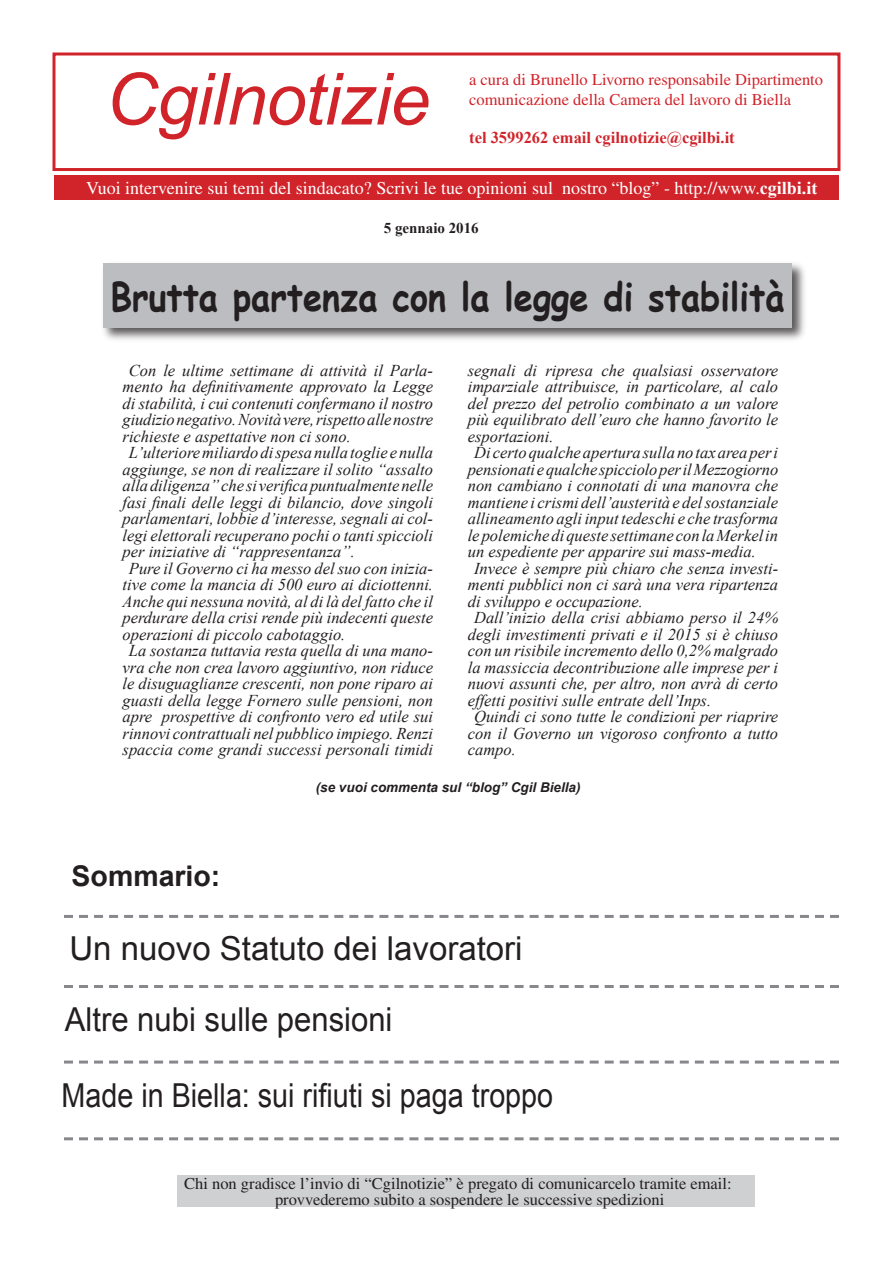
<style>
.page{position:relative;width:893px;height:1263px;background:#fff}
.page>*{position:absolute;margin:0;border:0;box-sizing:border-box;transform-origin:0 0}
.t1{font:italic 72px "Arial";letter-spacing:-.01em;color:#d1232a}
.t2{font:700 39px "Comic Sans MS";color:#231f20;scale:.88 1}
.t3{font:33px "Arial";color:#231f20;scale:.87 1}
.t4{font:33px "Arial";color:#231f20}
.t5{font:33px "Arial";color:#231f20;scale:.94 1}
.t6{font:700 28.5px "Arial";color:#231f20}
.t7{font:18px "Times";color:#fff}
.t8{font:italic 16.5px "Times New Roman";color:#231f20}
.t9{font:16.5px/16.5px "Times";color:#231f20}
.t10{font:16.5px/19.8px "Times";color:#d1232a}
.t11{font:700 16.5px "Times New Roman";color:#d1232a}
.t12{font:700 15px "Times New Roman";color:#231f20}
.t13{font:italic 700 13.5px "Arial";color:#231f20}
.s1{font-family:"Times New Roman";font-weight:700}
</style>
<div class="page">
<div style="left:52px;top:52px;width:788px;height:119px;border:3px solid #d1232a"></div>
<div style="left:178px;top:1176px;width:577px;height:31px;background:#cfd0d2"></div>
<div style="left:54px;top:175px;width:785px;height:24px;background:#d1232a"></div>
<div style="left:71px;top:179px;width:761px;height:21px;background:#d1232a"></div>
<svg style="left:64px;top:1137px;width:775px;height:3px"></svg>
<svg style="left:64px;top:985px;width:775px;height:3px"></svg>
<svg style="left:64px;top:1060px;width:775px;height:3px"></svg>
<div style="left:100px;top:260px;width:708px;height:83px;background:#231f20;opacity:.75"></div>
<div style="left:103px;top:263px;width:689px;height:64px;background:#bcbdc0"></div>
<svg style="left:64px;top:915px;width:775px;height:3px"></svg>
<h1 class="t1" style="left:106px;top:53px;width:326px">Cgilnotizie</h1>
<p class="t10" style="left:469px;top:69px;width:355px">a cura di Brunello Livorno responsabile Dipartimento comunicazione della Camera del lavoro di Biella</p>
<p class="t11" style="left:469px;top:126px;width:267px">tel 3599262 email cgilnotizie@cgilbi.it</p>
<p class="t7" style="left:86px;top:177px;width:733px">Vuoi intervenire sui temi del sindacato? Scrivi le tue opinioni sul nostro “blog” - http://www.<span class="s1">cgilbi.it</span></p>
<p class="t12" style="left:384px;top:218px;width:97px">5 gennaio 2016</p>
<h2 class="t2" style="left:111px;top:268px;width:767px">Brutta partenza con la legge di stabilità</h2>
<p class="t8" style="left:129px;top:359px;width:306px">Con le ultime settimane di attività il Parla-</p>
<p class="t8" style="left:123px;top:375px;width:312px">mento ha definitivamente approvato la Legge</p>
<p class="t8" style="left:123px;top:392px;width:312px">di stabilità, i cui contenuti confermano il nostro</p>
<p class="t8" style="left:123px;top:408px;width:312px">giudizio negativo. Novità vere, rispetto alle nostre</p>
<p class="t8" style="left:123px;top:425px;width:230px">richieste e aspettative non ci sono.</p>
<p class="t8" style="left:129px;top:441px;width:306px">L’ulteriore miliardo di spesa nulla toglie e nulla</p>
<p class="t8" style="left:123px;top:458px;width:312px">aggiunge, se non di realizzare il solito “assalto</p>
<p class="t8" style="left:123px;top:474px;width:312px">alla diligenza” che si verifica puntualmente nelle</p>
<p class="t8" style="left:123px;top:491px;width:312px">fasi finali delle leggi di bilancio, dove singoli</p>
<p class="t8" style="left:123px;top:507px;width:312px">parlamentari, lobbie d’interesse, segnali ai col-</p>
<p class="t8" style="left:123px;top:524px;width:312px">legi elettorali recuperano pochi o tanti spiccioli</p>
<p class="t8" style="left:123px;top:540px;width:234px">per iniziative di “rappresentanza”.</p>
<p class="t8" style="left:129px;top:557px;width:306px">Pure il Governo ci ha messo del suo con inizia-</p>
<p class="t8" style="left:123px;top:573px;width:312px">tive come la mancia di 500 euro ai diciottenni.</p>
<p class="t8" style="left:123px;top:590px;width:312px">Anche qui nessuna novità, al di là del fatto che il</p>
<p class="t8" style="left:123px;top:606px;width:312px">perdurare della crisi rende più indecenti queste</p>
<p class="t8" style="left:123px;top:623px;width:224px">operazioni di piccolo cabotaggio.</p>
<p class="t8" style="left:129px;top:639px;width:306px">La sostanza tuttavia resta quella di una mano-</p>
<p class="t8" style="left:123px;top:656px;width:312px">vra che non crea lavoro aggiuntivo, non riduce</p>
<p class="t8" style="left:123px;top:672px;width:312px">le disuguaglianze crescenti, non pone riparo ai</p>
<p class="t8" style="left:123px;top:689px;width:312px">guasti della legge Fornero sulle pensioni, non</p>
<p class="t8" style="left:123px;top:705px;width:312px">apre prospettive di confronto vero ed utile sui</p>
<p class="t8" style="left:123px;top:722px;width:312px">rinnovi contrattuali nel pubblico impiego. Renzi</p>
<p class="t8" style="left:123px;top:738px;width:312px">spaccia come grandi successi personali timidi</p>
<p class="t8" style="left:468px;top:359px;width:312px">segnali di ripresa che qualsiasi osservatore</p>
<p class="t8" style="left:468px;top:375px;width:312px">imparziale attribuisce, in particolare, al calo</p>
<p class="t8" style="left:468px;top:392px;width:312px">del prezzo del petrolio combinato a un valore</p>
<p class="t8" style="left:468px;top:408px;width:312px">più equilibrato dell’euro che hanno favorito le</p>
<p class="t8" style="left:468px;top:425px;width:87px">esportazioni.</p>
<p class="t8" style="left:474px;top:441px;width:306px">Di certo qualche apertura sulla no tax area per i</p>
<p class="t8" style="left:468px;top:458px;width:312px">pensionati e qualche spicciolo per il Mezzogiorno</p>
<p class="t8" style="left:468px;top:474px;width:312px">non cambiano i connotati di una manovra che</p>
<p class="t8" style="left:468px;top:491px;width:312px">mantiene i crismi dell’austerità e del sostanziale</p>
<p class="t8" style="left:468px;top:507px;width:312px">allineamento agli input tedeschi e che trasforma</p>
<p class="t8" style="left:468px;top:524px;width:312px">le polemiche di queste settimane con la Merkel in</p>
<p class="t8" style="left:468px;top:540px;width:290px">un espediente per apparire sui mass-media.</p>
<p class="t8" style="left:474px;top:557px;width:306px">Invece è sempre più chiaro che senza investi-</p>
<p class="t8" style="left:468px;top:573px;width:312px">menti pubblici non ci sarà una vera ripartenza</p>
<p class="t8" style="left:468px;top:590px;width:177px">di sviluppo e occupazione.</p>
<p class="t8" style="left:474px;top:606px;width:306px">Dall’inizio della crisi abbiamo perso il 24%</p>
<p class="t8" style="left:468px;top:623px;width:312px">degli investimenti privati e il 2015 si è chiuso</p>
<p class="t8" style="left:468px;top:639px;width:312px">con un risibile incremento dello 0,2% malgrado</p>
<p class="t8" style="left:468px;top:656px;width:312px">la massiccia decontribuzione alle imprese per i</p>
<p class="t8" style="left:468px;top:672px;width:312px">nuovi assunti che, per altro, non avrà di certo</p>
<p class="t8" style="left:468px;top:689px;width:245px">effetti positivi sulle entrate dell’Inps.</p>
<p class="t8" style="left:474px;top:705px;width:306px">Quindi ci sono tutte le condizioni per riaprire</p>
<p class="t8" style="left:468px;top:722px;width:312px">con il Governo un vigoroso confronto a tutto</p>
<p class="t8" style="left:468px;top:738px;width:50px">campo.</p>
<h3 class="t6" style="left:72px;top:857px;width:150px">Sommario:</h3>
<p class="t13" style="left:316px;top:778px;width:266px">(se vuoi commenta sul “blog” Cgil Biella)</p>
<h3 class="t4" style="left:69px;top:927px;width:455px">Un nuovo Statuto dei lavoratori</h3>
<h3 class="t5" style="left:65px;top:998px;width:350px">Altre nubi sulle pensioni</h3>
<h3 class="t3" style="left:62px;top:1074px;width:566px">Made in Biella: sui rifiuti si paga troppo</h3>
<p class="t9" style="left:275px;top:1175px;width:458px;text-indent:-91px">Chi non gradisce l’invio di “Cgilnotizie” è pregato di comunicarcelo tramite email: provvederemo subito a sospendere le successive spedizioni</p>
</div>
